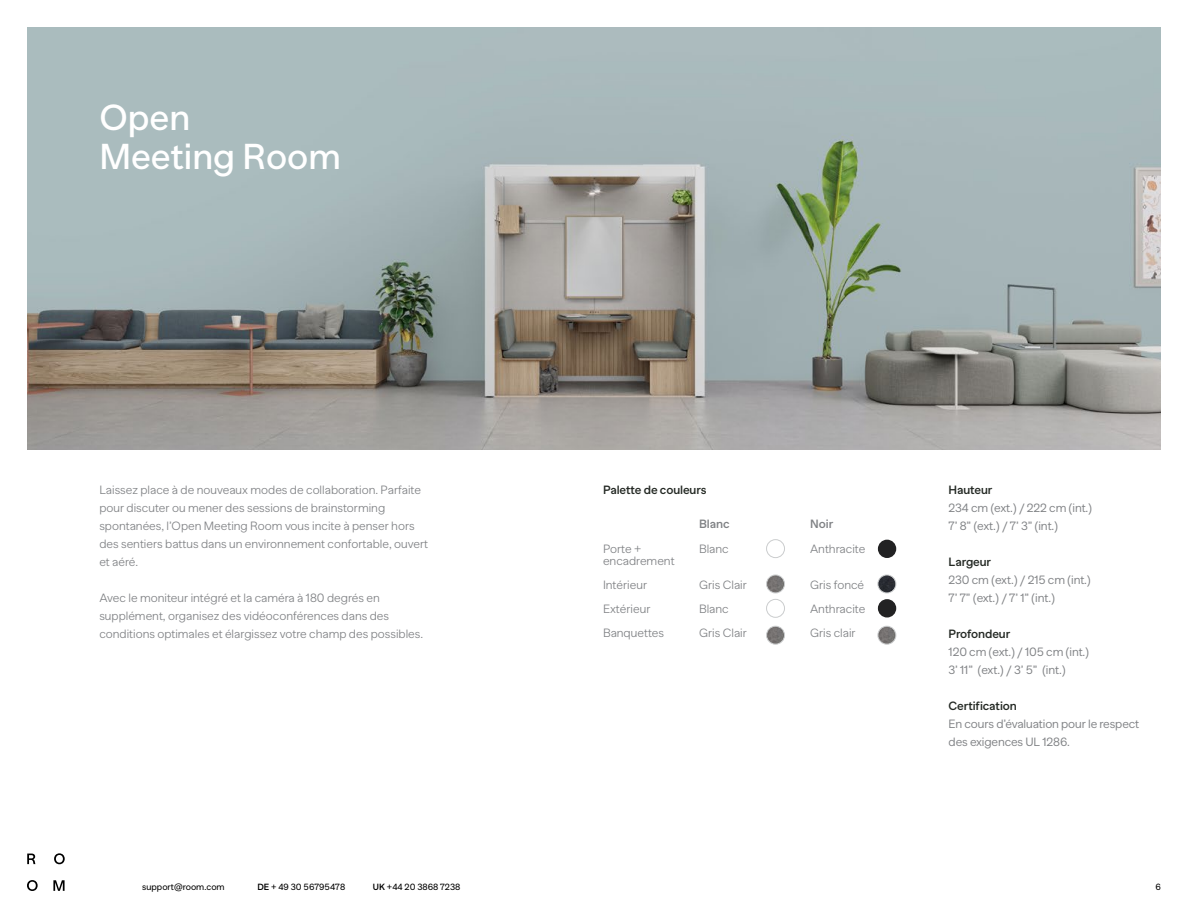
<style>
.page{position:relative;width:1188px;height:918px;background:#fff}
.page>*{position:absolute;margin:0;border:0;box-sizing:border-box;transform-origin:0 0}
.t1{font:500 36px/39px "Banana Grotesk";color:#fff}
.t2{font:200 12px/18px "Banana Grotesk";color:#808285}
.t3{font:300 12px/18px "Banana Grotesk";letter-spacing:-.01em;color:#808285}
.t4{font:600 12px "Banana Grotesk";letter-spacing:-.01em;color:#242924}
.t5{font:600 12px "Banana Grotesk";color:#808285}
.t6{font:9px "Banana Grotesk";color:#000}
.s1{font-weight:600}
</style>
<div class="page">
<svg style="left:54px;top:853px;width:11px;height:11px"></svg>
<svg style="left:27px;top:854px;width:8px;height:10px"></svg>
<svg style="left:27px;top:880px;width:11px;height:11px"></svg>
<svg style="left:53px;top:880px;width:12px;height:11px"></svg>
<img style="left:27px;top:27px;width:1134px;height:423px">
<div style="left:766px;top:539px;width:19px;height:19px;border:1px solid #cbcdce;border-radius:50%"></div>
<img style="left:767px;top:575px;width:18px;height:18px;border-radius:9px">
<div style="left:766px;top:575px;width:19px;height:18px;border:1px solid #cbcdce;border-radius:50%"></div>
<div style="left:878px;top:540px;width:18px;height:18px;background:#222223;border-radius:50%"></div>
<img style="left:878px;top:575px;width:18px;height:18px;border-radius:9px">
<div style="left:878px;top:575px;width:18px;height:18px;border:1px solid #cbcdce;border-radius:50%"></div>
<div style="left:766px;top:599px;width:19px;height:19px;border:1px solid #cbcdce;border-radius:50%"></div>
<div style="left:878px;top:599px;width:18px;height:19px;background:#222223;border-radius:50%"></div>
<img style="left:767px;top:626px;width:18px;height:18px;border-radius:9px">
<div style="left:766px;top:626px;width:19px;height:18px;border:1px solid #cbcdce;border-radius:50%"></div>
<img style="left:878px;top:626px;width:18px;height:18px;border-radius:9px">
<div style="left:878px;top:626px;width:18px;height:18px;border:1px solid #cbcdce;border-radius:50%"></div>
<h1 class="t1" style="left:99px;top:99px;width:243px">Open<br>Meeting Room</h1>
<p class="t2" style="left:99px;top:481px;width:330px">Laissez place à de nouveaux modes de collaboration. Parfaite pour discuter ou mener des sessions de brainstorming spontanées, l’Open Meeting Room vous incite à penser hors des sentiers battus dans un environnement confortable, ouvert et aéré.</p>
<p class="t2" style="left:99px;top:589px;width:325px">Avec le moniteur intégré et la caméra à 180 degrés en supplément, organisez des vidéoconférences dans des conditions optimales et élargissez votre champ des possibles.</p>
<p class="t4" style="left:603px;top:483px;width:105px">Palette de couleurs</p>
<p class="t2" style="left:603px;top:543px;width:73px;line-height:12px">Porte + encadrement</p>
<p class="t2" style="left:603px;top:573px;width:63px;line-height:24px">Intérieur<br>Extérieur<br>Banquettes</p>
<p class="t5" style="left:699px;top:517px;width:32px">Blanc</p>
<p class="t5" style="left:810px;top:517px;width:25px">Noir</p>
<p class="t2" style="left:810px;top:540px;width:57px">Anthracite</p>
<p class="t2" style="left:810px;top:573px;width:57px;line-height:24px;text-align:justify">Gris foncé Anthracite Gris clair</p>
<p class="t2" style="left:699px;top:540px;width:31px">Blanc</p>
<p class="t2" style="left:699px;top:573px;width:49px;line-height:24px">Gris Clair<br>Blanc<br>Gris Clair</p>
<p class="t4" style="left:949px;top:483px;width:45px">Hauteur</p>
<p class="t3" style="left:949px;top:499px;width:145px">234 cm (ext.) / 222 cm (int.)<br>7’ 8” (ext.) / 7’ 3” (int.)</p>
<p class="t4" style="left:949px;top:555px;width:44px">Largeur</p>
<p class="t3" style="left:949px;top:571px;width:144px">230 cm (ext.) / 215 cm (int.)<br>7’ 7” (ext.) / 7’ 1” (int.)</p>
<p class="t4" style="left:949px;top:627px;width:63px">Profondeur</p>
<p class="t3" style="left:949px;top:643px;width:142px">120 cm (ext.) / 105 cm (int.)<br>3’ 11” (ext.) / 3’ 5” (int.)</p>
<p class="t4" style="left:949px;top:699px;width:70px">Certification</p>
<p class="t3" style="left:949px;top:715px;width:192px">En cours d’évaluation pour le respect des exigences UL 1286.</p>
<p class="t6" style="left:142px;top:881px;width:84px">support@room.com</p>
<p class="t6" style="left:257px;top:881px;width:89px"><span class="s1">DE</span> + 49 30 56795478</p>
<p class="t6" style="left:373px;top:881px;width:89px"><span class="s1">UK</span> +44 20 3868 7238</p>
<p class="t6" style="left:1156px;top:881px;width:7px">6</p>
</div>
